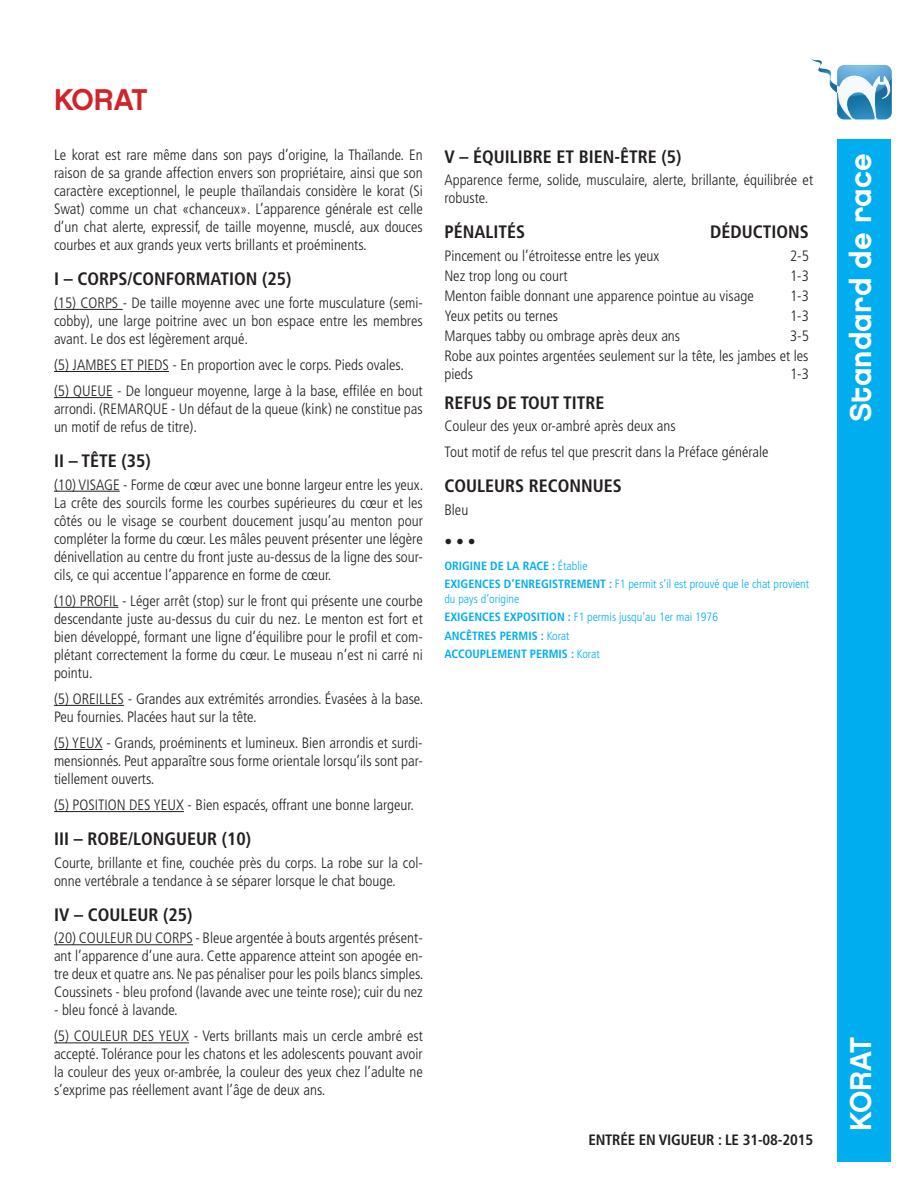
<style>
.page{position:relative;width:918px;height:1188px;background:#fff}
.page>*{position:absolute;margin:0;border:0;box-sizing:border-box;transform-origin:0 0}
.t1{font:30px "Chalet New York Nineteen Eighty";color:#fff}
.t2{font:30px "Chalet New York Nineteen Eighty";letter-spacing:-.035em;color:#d1232a}
.t3{font:700 condensed 18px "Frutiger";color:#231f20}
.t4{font:300 condensed 15.75px "Frutiger";color:#231f20}
.t5{font:300 condensed 15px/18px "Frutiger";color:#231f20;text-align:justify}
.t6{font:700 condensed 15px "Frutiger";letter-spacing:-.01em;color:#231f20}
.t7{font:700 condensed 12px/18.3px "Frutiger";color:#00aeef}
.t8{font:300 condensed 12px/18.3px "Frutiger";color:#00aeef}
.s1{font-weight:700}
.s2{font-weight:300}
</style>
<div class="page">
<div style="left:837px;top:139px;width:54px;height:1023px;background:#00aeef"></div>
<hr style="left:54px;top:309px;width:69px;height:1px;background:#231f20">
<hr style="left:54px;top:371px;width:115px;height:1px;background:#231f20">
<hr style="left:54px;top:397px;width:59px;height:1px;background:#231f20">
<hr style="left:54px;top:491px;width:66px;height:1px;background:#231f20">
<hr style="left:54px;top:607px;width:64px;height:1px;background:#231f20">
<hr style="left:54px;top:705px;width:70px;height:1px;background:#231f20">
<hr style="left:54px;top:749px;width:49px;height:1px;background:#231f20">
<hr style="left:54px;top:811px;width:130px;height:1px;background:#231f20">
<hr style="left:54px;top:944px;width:139px;height:1px;background:#231f20">
<hr style="left:54px;top:1043px;width:135px;height:1px;background:#231f20">
<svg style="left:812px;top:59px;width:80px;height:61px"></svg>
<h1 class="t2" style="left:54px;top:81px;width:95px">KORAT</h1>
<p class="t5" style="left:54px;top:146px;width:370px">Le korat est rare même dans son pays d’origine, la Thaïlande. En raison de sa grande affection envers son propriétaire, ainsi que son caractère exceptionnel, le peuple thaïlandais considère le korat (Si Swat) comme un chat «chanceux». L’apparence générale est celle d’un chat alerte, expressif, de taille moyenne, musclé, aux douces courbes et aux grands yeux verts brillants et proéminents.</p>
<p class="t3" style="left:54px;top:268px;width:239px">I – CORPS/CONFORMATION (25)</p>
<p class="t5" style="left:54px;top:294px;width:370px">(15) CORPS - De taille moyenne avec une forte musculature (semi&shy;cobby), une large poitrine avec un bon espace entre les membres avant. Le dos est légèrement arqué.</p>
<p class="t5" style="left:54px;top:352px;width:370px;line-height:26.1px">(5) JAMBES ET PIEDS - En proportion avec le corps. Pieds ovales.<br>(5) QUEUE - De longueur moyenne, large à la base, effilée en bout</p>
<p class="t5" style="left:54px;top:400px;width:370px">arrondi. (REMARQUE - Un défaut de la queue (kink) ne constitue pas un motif de refus de titre).</p>
<p class="t3" style="left:54px;top:450px;width:98px">II – TÊTE (35)</p>
<p class="t5" style="left:54px;top:476px;width:371px">(10) VISAGE - Forme de cœur avec une bonne largeur entre les yeux.<br>La crête des sourcils forme les courbes supérieures du cœur et les côtés ou le visage se courbent doucement jusqu’au menton pour compléter la forme du cœur. Les mâles peuvent présenter une légère dénivellation au centre du front juste au-dessus de la ligne des sour&shy;cils, ce qui accentue l’apparence en forme de cœur.</p>
<p class="t5" style="left:54px;top:592px;width:370px">(10) PROFIL - Léger arrêt (stop) sur le front qui présente une courbe descendante juste au-dessus du cuir du nez. Le menton est fort et bien développé, formant une ligne d’équilibre pour le profil et com&shy;plétant correctement la forme du cœur. Le museau n’est ni carré ni pointu.</p>
<p class="t5" style="left:54px;top:690px;width:371px">(5) OREILLES - Grandes aux extrémités arrondies. Évasées à la base.<br>Peu fournies. Placées haut sur la tête.</p>
<p class="t5" style="left:54px;top:734px;width:370px">(5) YEUX - Grands, proéminents et lumineux. Bien arrondis et surdi&shy;mensionnés. Peut apparaître sous forme orientale lorsqu’ils sont par&shy;tiellement ouverts.</p>
<p class="t5" style="left:54px;top:796px;width:361px">(5) POSITION DES YEUX - Bien espacés, offrant une bonne largeur.</p>
<p class="t3" style="left:54px;top:828px;width:199px">III – ROBE/LONGUEUR (10)</p>
<p class="t5" style="left:54px;top:854px;width:370px">Courte, brillante et fine, couchée près du corps. La robe sur la col&shy;onne vertébrale a tendance à se séparer lorsque le chat bouge.</p>
<p class="t3" style="left:54px;top:904px;width:140px">IV – COULEUR (25)</p>
<p class="t5" style="left:54px;top:929px;width:371px">(20) COULEUR DU CORPS - Bleue argentée à bouts argentés présent&shy;ant l’apparence d’une aura. Cette apparence atteint son apogée en&shy;tre deux et quatre ans. Ne pas pénaliser pour les poils blancs simples.<br>Coussinets - bleu profond (lavande avec une teinte rose); cuir du nez</p>
<p class="t5" style="left:54px;top:997px;width:370px;line-height:26.1px">- bleu foncé à lavande.<br>(5) COULEUR DES YEUX - Verts brillants mais un cercle ambré est</p>
<p class="t5" style="left:54px;top:1045px;width:370px">accepté. Tolérance pour les chatons et les adolescents pouvant avoir la couleur des yeux or-ambrée, la couleur des yeux chez l’adulte ne s’exprime pas réellement avant l’âge de deux ans.</p>
<p class="t3" style="left:444px;top:146px;width:239px">V – ÉQUILIBRE ET BIEN-ÊTRE (5)</p>
<p class="t5" style="left:444px;top:171px;width:370px">Apparence ferme, solide, musculaire, alerte, brillante, équilibrée et robuste.</p>
<p class="t3" style="left:444px;top:221px;width:82px">PÉNALITÉS</p>
<p class="t3" style="left:710px;top:221px;width:100px">DÉDUCTIONS</p>
<p class="t5" style="left:444px;top:247px;width:217px">Pincement ou l’étroitesse entre les yeux</p>
<p class="t5" style="left:790px;top:247px;width:20px">2-5</p>
<p class="t5" style="left:444px;top:267px;width:125px">Nez trop long ou court</p>
<p class="t5" style="left:790px;top:267px;width:20px">1-3</p>
<p class="t5" style="left:444px;top:287px;width:311px">Menton faible donnant une apparence pointue au visage</p>
<p class="t5" style="left:790px;top:287px;width:20px">1-3</p>
<p class="t5" style="left:444px;top:307px;width:115px">Yeux petits ou ternes</p>
<p class="t5" style="left:790px;top:307px;width:20px">1-3</p>
<p class="t5" style="left:444px;top:327px;width:237px">Marques tabby ou ombrage après deux ans</p>
<p class="t5" style="left:444px;top:326px;width:366px;line-height:20.1px;text-align:right">3-5<br>Robe aux pointes argentées seulement sur la tête, les jambes et les</p>
<p class="t5" style="left:444px;top:365px;width:30px">pieds</p>
<p class="t5" style="left:790px;top:365px;width:20px">1-3</p>
<p class="t3" style="left:444px;top:392px;width:162px">REFUS DE TOUT TITRE</p>
<p class="t5" style="left:444px;top:413px;width:326px;line-height:26.1px">Couleur des yeux or-ambré après deux ans<br>Tout motif de refus tel que prescrit dans la Préface générale</p>
<p class="t3" style="left:444px;top:475px;width:179px">COULEURS RECONNUES</p>
<p class="t5" style="left:444px;top:501px;width:25px">Bleu</p>
<p class="t4" style="left:444px;top:533px;width:33px">• • •</p>
<p class="t8" style="left:444px;top:557px;width:366px"><span class="s1">ORIGINE DE LA RACE :</span> Établie<br><span class="s1">EXIGENCES D’ENREGISTREMENT :</span> F1 permit s’il est prouvé que le chat provient</p>
<p class="t7" style="left:444px;top:590px;width:275px"><span class="s2">du pays d’origine<br></span>EXIGENCES EXPOSITION : <span class="s2">F1 permis jusqu’au 1er mai 1976<br></span>ANCÊTRES PERMIS : <span class="s2">Korat<br></span>ACCOUPLEMENT PERMIS : <span class="s2">Korat</span></p>
<p class="t6" style="left:588px;top:1131px;width:16px">ENTRÉE</p>
<p class="t6" style="left:639px;top:1131px;width:29px">EN VIGUEUR</p>
<p class="t6" style="left:718px;top:1131px;width:97px">: LE 31-08-2015</p>
<h1 class="t1" style="left:842px;top:422px;width:270px;rotate:-90deg">Standard de race</h1>
<h1 class="t1" style="left:842px;top:1131px;width:95px;rotate:-90deg">KORAT</h1>
</div>
